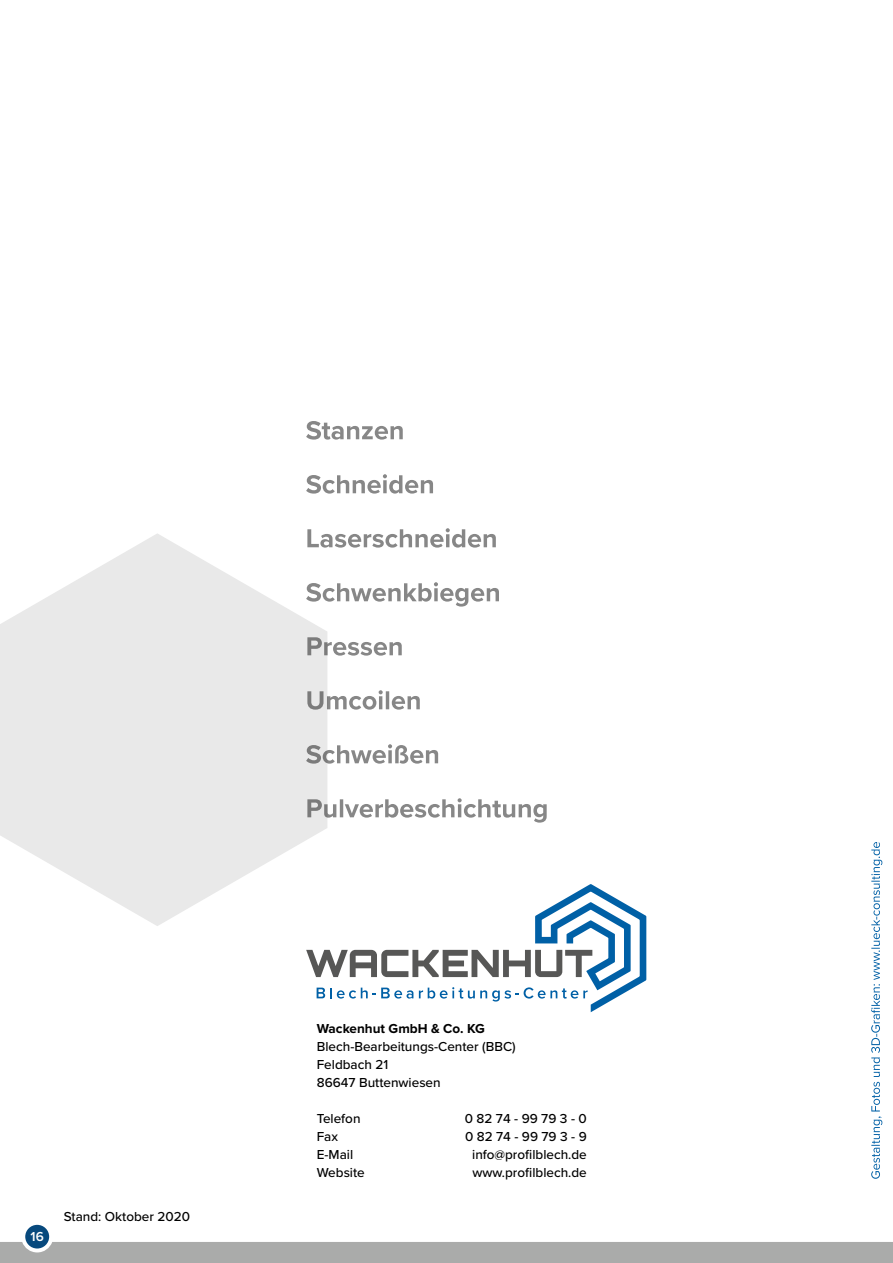
<style>
.page{position:relative;width:893px;height:1263px;background:#fff}
.page>*{position:absolute;margin:0;border:0;box-sizing:border-box;transform-origin:0 0}
.t1{font:500 13.5px/18px "Proxima Nova";color:#000}
.t2{font:700 13.5px "Proxima Nova";color:#000}
.t3{font:600 13.5px "Proxima Nova";color:#fff}
</style>
<div class="page">
<div style="left:0;top:1242px;width:893px;height:21px;background:#aaabaa"></div>
<div style="left:25px;top:1225px;width:24px;height:23px;background:#07497d;border-radius:50%"></div>
<svg style="left:306px;top:884px;width:340px;height:128px"></svg>
<svg style="left:0;top:533px;width:327px;height:393px;fill:#e9e9e9"></svg>
<svg style="left:307px;top:798px;width:240px;height:25px"></svg>
<svg style="left:306px;top:744px;width:132px;height:20px"></svg>
<svg style="left:307px;top:690px;width:113px;height:20px"></svg>
<svg style="left:307px;top:637px;width:95px;height:19px"></svg>
<svg style="left:306px;top:582px;width:193px;height:25px"></svg>
<svg style="left:307px;top:528px;width:189px;height:20px"></svg>
<svg style="left:306px;top:474px;width:127px;height:20px"></svg>
<svg style="left:306px;top:421px;width:97px;height:19px"></svg>
<svg style="left:871px;top:842px;width:11px;height:337px"></svg>
<p class="t3" style="left:31px;top:1226px;width:15px">16</p>
<p class="t1" style="left:64px;top:1207px;width:128px">Stand: Oktober 2020</p>
<p class="t2" style="left:317px;top:1018px;width:170px">Wackenhut GmbH &amp; Co. KG</p>
<p class="t1" style="left:317px;top:1037px;width:200px">Blech-Bearbeitungs-Center (BBC)<br>Feldbach 21<br>86647 Buttenwiesen</p>
<p class="t1" style="left:317px;top:1109px;width:45px">Telefon</p>
<p class="t1" style="left:465px;top:1109px;width:124px">0 82 74 - 99 79 3 - 0</p>
<p class="t1" style="left:317px;top:1127px;width:23px">Fax</p>
<p class="t1" style="left:465px;top:1127px;width:123px">0 82 74 - 99 79 3 - 9</p>
<p class="t1" style="left:317px;top:1145px;width:38px">E-Mail</p>
<p class="t1" style="left:472px;top:1145px;width:116px">info@profilblech.de</p>
<p class="t1" style="left:317px;top:1163px;width:50px">Website</p>
<p class="t1" style="left:472px;top:1163px;width:116px">www.profilblech.de</p>
</div>
